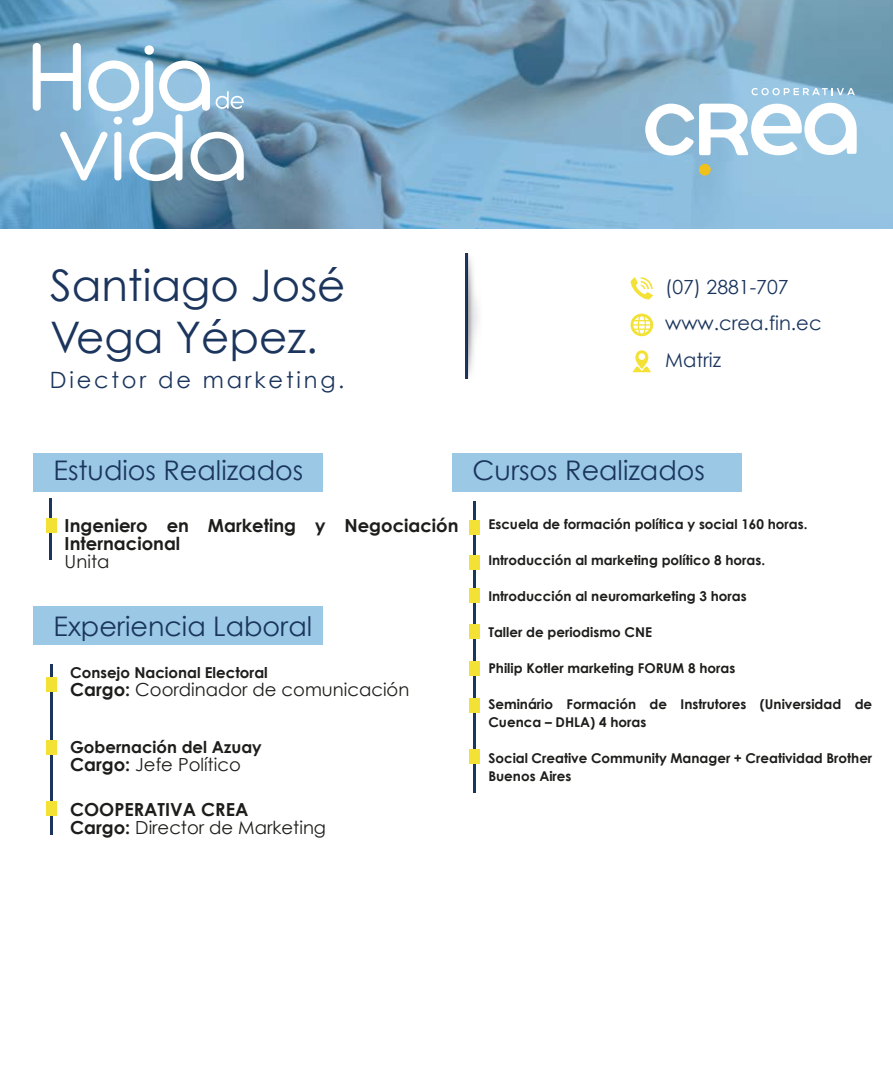
<style>
.page{position:relative;width:893px;height:1069px;background:#fff}
.page>*{position:absolute;margin:0;border:0;box-sizing:border-box;transform-origin:0 0}
.t1{font:43.5px/52.5px "Century Gothic";color:#1b355d}
.t2{font:27px "Century Gothic";color:#1b355d}
.t3{font:22.5px "Century Gothic";letter-spacing:.125em;color:#1b355d}
.t4{font:19.5px/36.5px "Century Gothic";color:#1b355d}
.t5{font:700 18px/18px "Century Gothic";color:#1d1d1b}
.t6{font:18px "Century Gothic";color:#1d1d1b}
.t7{font:700 16.5px "Century Gothic";color:#1d1d1b}
.t8{font:700 15px "Century Gothic";color:#1d1d1b}
.t9{font:700 13.5px/18px "Century Gothic";color:#1d1d1b}
.s1{font-weight:700}
.s2{font-weight:400}
</style>
<div class="page">
<svg style="left:0;top:0;width:893px;height:229px;background:#7aa8c7"></svg>
<svg style="left:32px;top:42px;width:212px;height:139px"></svg>
<div style="left:33px;top:453px;width:289px;height:39px;background:#9ac8e5"></div>
<div style="left:33px;top:606px;width:289px;height:39px;background:#9ac8e5"></div>
<div style="left:453px;top:453px;width:289px;height:39px;background:#9ac8e5"></div>
<div style="left:624px;top:343px;width:36px;height:36px;border:2px solid #fff;border-radius:17px"></div>
<svg style="left:632px;top:350px;width:19px;height:22px"></svg>
<svg style="left:630px;top:277px;width:23px;height:23px"></svg>
<div style="left:624px;top:270px;width:36px;height:36px;border:2px solid #fff;border-radius:17px"></div>
<svg style="left:630px;top:314px;width:23px;height:22px"></svg>
<div style="left:624px;top:307px;width:36px;height:36px;border:2px solid #fff;border-radius:17px"></div>
<hr style="left:465px;top:253px;width:2px;height:126px;background:#1b355d">
<svg style="left:467px;top:253px;width:12px;height:126px"></svg>
<hr style="left:50px;top:498px;width:2px;height:62px;background:#1b355d">
<hr style="left:473px;top:501px;width:2px;height:62px;background:#1b355d">
<div style="left:46px;top:518px;width:11px;height:15px;background:#f4e135"></div>
<div style="left:469px;top:520px;width:11px;height:14px;background:#f4e135"></div>
<hr style="left:473px;top:537px;width:2px;height:62px;background:#1b355d">
<div style="left:469px;top:555px;width:11px;height:14px;background:#f4e135"></div>
<hr style="left:473px;top:570px;width:2px;height:62px;background:#1b355d">
<div style="left:469px;top:589px;width:11px;height:14px;background:#f4e135"></div>
<hr style="left:473px;top:606px;width:2px;height:62px;background:#1b355d">
<div style="left:469px;top:624px;width:11px;height:14px;background:#f4e135"></div>
<hr style="left:473px;top:643px;width:2px;height:62px;background:#1b355d">
<div style="left:469px;top:662px;width:11px;height:14px;background:#f4e135"></div>
<hr style="left:473px;top:680px;width:2px;height:62px;background:#1b355d">
<div style="left:469px;top:698px;width:11px;height:15px;background:#f4e135"></div>
<hr style="left:473px;top:731px;width:2px;height:62px;background:#1b355d">
<div style="left:469px;top:749px;width:11px;height:15px;background:#f4e135"></div>
<hr style="left:50px;top:665px;width:2px;height:170px;background:#1b355d">
<div style="left:46px;top:677px;width:11px;height:15px;background:#f4e135"></div>
<div style="left:46px;top:740px;width:11px;height:14px;background:#f4e135"></div>
<div style="left:699px;top:164px;width:12px;height:12px;background:#f1c01a;border-radius:50%"></div>
<svg style="left:645px;top:103px;width:212px;height:52px"></svg>
<svg style="left:751px;top:88px;width:104px;height:7px"></svg>
<div style="left:46px;top:801px;width:11px;height:15px;background:#f4e135"></div>
<h1 class="t1" style="left:50px;top:258px;width:297px">Santiago José<br>Vega Yépez.</h1>
<h3 class="t3" style="left:50px;top:364px;width:296px">Diector de marketing.</h3>
<h3 class="t4" style="left:665px;top:268px;width:158px">(07) 2881-707 www.crea.fin.ec<br>Matriz</h3>
<h2 class="t2" style="left:54px;top:451px;width:251px">Estudios Realizados</h2>
<h3 class="t5" style="left:65px;top:515px;width:395px">Ingeniero en Marketing y Negociación<br>Internacional</h3>
<h3 class="t6" style="left:65px;top:549px;width:46px">Unita</h3>
<h2 class="t2" style="left:54px;top:608px;width:260px">Experiencia Laboral</h2>
<p class="t8" style="left:70px;top:661px;width:199px">Consejo Nacional Electoral</p>
<h3 class="t6" style="left:70px;top:677px;width:341px"><span class="s1">Cargo:</span> Coordinador de comunicación</h3>
<p class="t7" style="left:70px;top:735px;width:193px">Gobernación del Azuay</p>
<h3 class="t6" style="left:70px;top:752px;width:172px"><span class="s1">Cargo:</span> Jefe Político</h3>
<h3 class="t5" style="left:70px;top:799px;width:257px">COOPERATIVA CREA<br>Cargo: <span class="s2">Director de Marketing</span></h3>
<h2 class="t2" style="left:473px;top:451px;width:234px">Cursos Realizados</h2>
<p class="t9" style="left:488px;top:515px;width:321px">Escuela de formación política y social 160 horas.</p>
<p class="t9" style="left:488px;top:551px;width:278px">Introducción al marketing político 8 horas.</p>
<p class="t9" style="left:488px;top:587px;width:260px">Introducción al neuromarketing 3 horas</p>
<p class="t9" style="left:488px;top:623px;width:165px">Taller de periodismo CNE</p>
<p class="t9" style="left:488px;top:659px;width:249px">Philip Kotler marketing FORUM 8 horas</p>
<p class="t9" style="left:488px;top:695px;width:385px">Seminário Formación de Instrutores (Universidad de<br>Cuenca – DHLA) 4 horas</p>
<p class="t9" style="left:488px;top:749px;width:385px">Social Creative Community Manager + Creatividad Brother<br>Buenos Aires</p>
</div>
